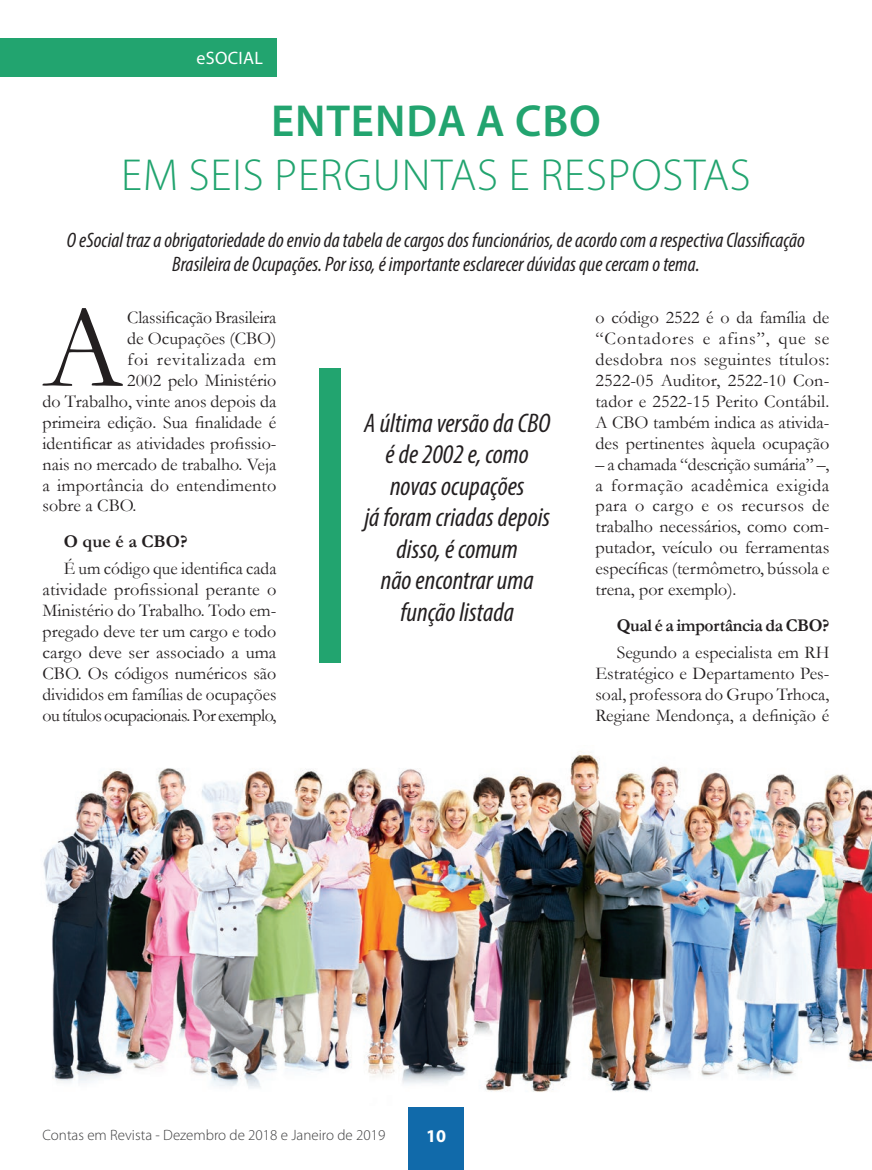
<style>
.page{position:relative;width:872px;height:1170px;background:#fff}
.page>*{position:absolute;margin:0;border:0;box-sizing:border-box;transform-origin:0 0}
.t1{font:118.65px "Garamond";color:#231f20}
.t2{font:300 45px "Myriad Pro";letter-spacing:.02em;color:#22a46f}
.t3{font:600 45px "Myriad Pro";letter-spacing:.02em;color:#22a46f}
.t4{font:italic condensed 27px/31.5px "Myriad Pro";color:#231f20;text-align:center}
.t5{font:italic condensed 21px/24px "Myriad Pro";color:#231f20;text-align:center}
.t6{font:18px/20.9px "Garamond";color:#231f20;text-align:justify}
.t7{font:700 18px "Garamond";letter-spacing:-.02em;color:#231f20}
.t8{font:18px "Garamond";letter-spacing:.04em;color:#231f20}
.t9{font:18px "Myriad Pro";letter-spacing:.02em;color:#fff}
.t10{font:700 18px "Myriad Pro";color:#fff}
.t11{font:300 15px "Myriad Pro";color:#3e3e3f}
</style>
<div class="page">
<div style="left:0;top:38px;width:276px;height:39px;background:#22a46f"></div>
<div style="left:408px;top:1101px;width:56px;height:68px;background:#116aaa"></div>
<img style="left:43px;top:751px;width:829px;height:355px">
<div style="left:319px;top:369px;width:21px;height:294px;background:#22a46f"></div>
<p class="t9" style="left:196px;top:47px;width:68px">ESOCIAL</p>
<h2 class="t3" style="left:271px;top:92px;width:328px">ENTENDA A CBO</h2>
<h2 class="t2" style="left:121px;top:150px;width:631px">em seis perguntas e respostas</h2>
<p class="t5" style="left:67px;top:227px;width:739px">O eSocial traz a obrigatoriedade do envio da tabela de cargos dos funcionários, de acordo com a respectiva Classificação<br>Brasileira de Ocupações. Por isso, é importante esclarecer dúvidas que cercam o tema.</p>
<h1 class="t1" style="left:43px;top:269px;width:82px">A</h1>
<p class="t6" style="left:127px;top:306px;width:151px">Classificação Brasileira</p>
<p class="t6" style="left:127px;top:327px;width:151px">de Ocupações (CBO)</p>
<p class="t8" style="left:127px;top:347px;width:151px">foi revitalizada em</p>
<p class="t6" style="left:127px;top:369px;width:151px">2002 pelo Ministério</p>
<p class="t6" style="left:43px;top:390px;width:235px">do Trabalho, vinte anos depois da</p>
<p class="t6" style="left:43px;top:411px;width:235px">primeira edição. Sua finalidade é</p>
<p class="t6" style="left:43px;top:432px;width:235px">identificar as atividades profissio-</p>
<p class="t6" style="left:43px;top:453px;width:235px">nais no mercado de trabalho. Veja</p>
<p class="t6" style="left:43px;top:474px;width:235px">a importância do entendimento</p>
<p class="t6" style="left:43px;top:495px;width:95px">sobre a CBO.</p>
<p class="t7" style="left:64px;top:529px;width:125px">O que é a CBO?</p>
<p class="t6" style="left:43px;top:557px;width:235px;text-indent:21px">É um código que identifica cada atividade profissional perante o Ministério do Trabalho. Todo em&shy;pregado deve ter um cargo e todo cargo deve ser associado a uma CBO. Os códigos numéricos são divididos em famílias de ocupações ou títulos ocupacionais. Por exemplo,</p>
<h3 class="t4" style="left:364px;top:406px;width:187px">A última versão da CBO é de 2002 e, como novas ocupações<br>já foram criadas depois disso, é comum<br>não encontrar uma função listada</h3>
<p class="t6" style="left:595px;top:306px;width:235px">o código 2522 é o da família de “Contadores e afins”, que se desdobra nos seguintes títulos:<br>2522-05 Auditor, 2522-10 Con&shy;tador e 2522-15 Perito Contábil.<br>A CBO também indica as ativida&shy;des pertinentes àquela ocupação</p>
<p class="t6" style="left:595px;top:453px;width:235px">– a chamada “descrição sumária” –, a formação acadêmica exigida para o cargo e os recursos de trabalho necessários, como com&shy;putador, veículo ou ferramentas específicas (termômetro, bússola e trena, por exemplo).</p>
<p class="t7" style="left:617px;top:612px;width:214px">Qual é a importância da CBO?</p>
<p class="t6" style="left:595px;top:641px;width:235px;text-indent:21px">Segundo a especialista em RH Estratégico e Departamento Pes&shy;soal, professora do Grupo Trhoca, Regiane Mendonça, a definição é</p>
<p class="t11" style="left:43px;top:1126px;width:344px">Contas em Revista - Dezembro de 2018 e Janeiro de 2019</p>
<p class="t10" style="left:426px;top:1124px;width:21px">10</p>
</div>
